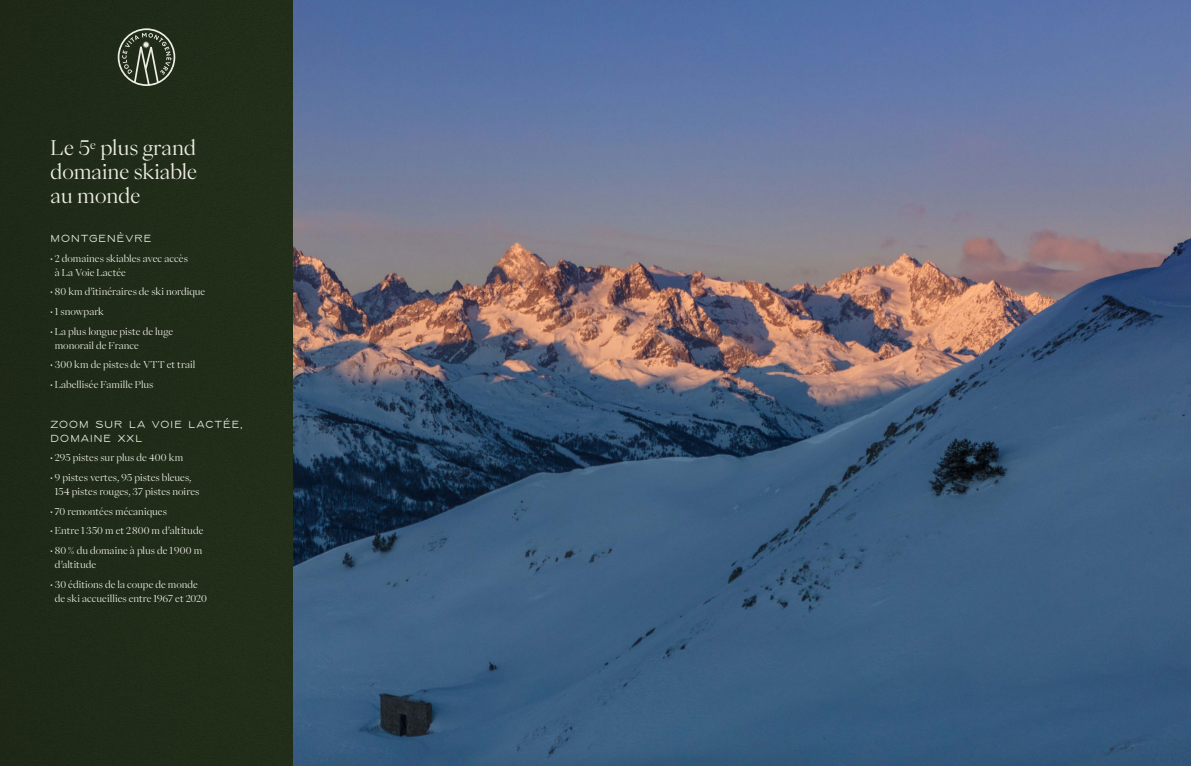
<style>
.page{position:relative;width:1191px;height:766px;background:#fff}
.page>*{position:absolute;margin:0;border:0;box-sizing:border-box;transform-origin:0 0}
.Titre{font:20px/24px "PP Eiko";color:#eeede5;text-align:justify}
.Sous-titre{font:11px "Brandy Bay";letter-spacing:.1em;color:#eeede5}
.Texte{font:9.5px/14px "PP Eiko";color:#eeede5}
</style>
<div class="page">
<img style="left:0;top:0;width:1191px;height:765px">
<svg style="left:118px;top:28px;width:57px;height:58px;background:#4b5444"></svg>
<p class="Titre" style="left:51px;top:136px;width:148px">Le 5<sup>e</sup> plus grand domaine skiable au monde</p>
<p class="Sous-titre" style="left:51px;top:232px;width:102px">MONTGENÈVRE</p>
<p class="Texte" style="left:55px;top:251px;width:135px;text-indent:-4px">• 2 domaines skiables avec accès à La Voie Lactée</p>
<p class="Texte" style="left:51px;top:285px;width:156px">• 80 km d’itinéraires de ski nordique</p>
<p class="Texte" style="left:51px;top:304px;width:55px">• 1 snowpark</p>
<p class="Texte" style="left:55px;top:324px;width:120px;text-indent:-4px">• La plus longue piste de luge monorail de France</p>
<p class="Texte" style="left:51px;top:358px;width:146px">• 300 km de pistes de VTT et trail</p>
<p class="Texte" style="left:51px;top:377px;width:104px">• Labellisée Famille Plus</p>
<p class="Sous-titre" style="left:51px;top:417px;width:156px">ZOOM SUR LA VOIE LACT</p>
<p class="Sous-titre" style="left:223px;top:417px;width:21px">ÉE,</p>
<p class="Sous-titre" style="left:51px;top:431px;width:93px">DOMAINE XXL</p>
<p class="Texte" style="left:51px;top:450px;width:134px">• 295 pistes sur plus de 400 km</p>
<p class="Texte" style="left:55px;top:470px;width:146px;text-indent:-4px">• 9 pistes vertes, 95 pistes bleues,<br>154 pistes rouges, 37 pistes noires</p>
<p class="Texte" style="left:51px;top:504px;width:118px">• 70 remontées mécaniques</p>
<p class="Texte" style="left:51px;top:523px;width:154px">• Entre 1350 m et 2800 m d’altitude</p>
<p class="Texte" style="left:55px;top:543px;width:149px;text-indent:-4px">• 80% du domaine à plus de 1900 m d’altitude</p>
<p class="Texte" style="left:55px;top:577px;width:153px;text-indent:-4px">• 30 éditions de la coupe de monde de ski accueillies entre 1967 et 2020</p>
</div>
